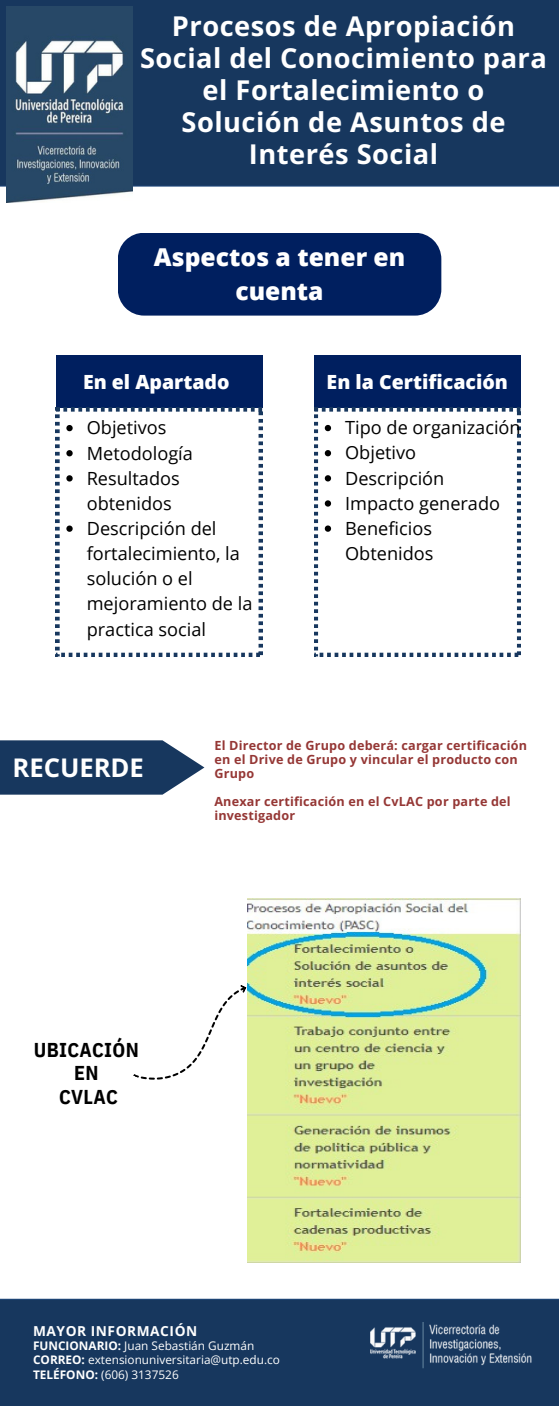
<style>
.page{position:relative;width:559px;height:1407px;background:#fff}
.page>*{position:absolute;margin:0;border:0;box-sizing:border-box;transform-origin:0 0}
.t1{font:700 27.25px/32px "Open Sans";letter-spacing:.02em;color:#fff;text-align:center}
.t2{font:700 25.62px "Open Sans";letter-spacing:-.005em;color:#fff}
.t3{font:800 24.62px/33.5px "Open Sans";color:#fff;text-align:center}
.t4{font:700 20px "IBM Plex Sans Cond";letter-spacing:.015em;color:#000}
.t5{font:800 19.5px "Open Sans";color:#fff}
.t6{font:18.12px/25.1px "Open Sans";color:#000}
.t7{font:700 13.75px "Open Sans";letter-spacing:.04em;color:#fff}
.t8{font:700 12.62px/14px "Open Sans";letter-spacing:.015em;color:#953735}
.t9{font:11.88px/14px "Open Sans";color:#fff}
.s1{font-weight:700}
</style>
<div class="page">
<div style="left:0;top:0;width:559px;height:186px;background:#17375e"></div>
<hr style="left:0;top:186px;width:559px;height:1px;background:#1f487c">
<img style="left:6px;top:6px;width:127px;height:196px">
<div style="left:0;top:1298px;width:559px;height:108px;background:#17375e"></div>
<img style="left:370px;top:1322px;width:164px;height:57px">
<svg style="left:0;top:740px;width:204px;height:54px;background:#2e4b6e"></svg>
<svg style="left:133px;top:985px;width:114px;height:95px"></svg>
<div style="left:118px;top:233px;width:323px;height:82px;background:#001f5f"></div>
<div style="left:56px;top:355px;width:206px;height:53px;background:#001f5f"></div>
<svg style="left:56px;top:408px;width:206px;height:248px"></svg>
<svg style="left:66px;top:425px;width:7px;height:6px"></svg>
<svg style="left:66px;top:450px;width:7px;height:6px"></svg>
<svg style="left:66px;top:475px;width:7px;height:6px"></svg>
<svg style="left:66px;top:525px;width:7px;height:7px"></svg>
<div style="left:314px;top:355px;width:206px;height:53px;background:#001f5f"></div>
<svg style="left:314px;top:408px;width:206px;height:248px"></svg>
<svg style="left:325px;top:425px;width:6px;height:6px"></svg>
<svg style="left:325px;top:450px;width:6px;height:6px"></svg>
<svg style="left:325px;top:475px;width:6px;height:6px"></svg>
<svg style="left:325px;top:500px;width:6px;height:6px"></svg>
<svg style="left:325px;top:525px;width:6px;height:6px"></svg>
<img style="left:248px;top:898px;width:272px;height:363px">
<p class="t1" style="left:140px;top:10px;width:408px">Procesos de Apropiación<br>Social del Conocimiento para el Fortalecimiento o<br>Solución de Asuntos de<br>Interés Social</p>
<p class="t3" style="left:154px;top:240px;width:253px">Aspectos a tener en cuenta</p>
<p class="t5" style="left:83px;top:368px;width:148px">En el Apartado</p>
<p class="t6" style="left:87px;top:415px;width:81px">Objetivos</p>
<p class="t6" style="left:87px;top:440px;width:108px">Metodología</p>
<p class="t6" style="left:87px;top:465px;width:94px">Resultados obtenidos</p>
<p class="t6" style="left:87px;top:515px;width:167px">Descripción del fortalecimiento, la solución o el mejoramiento de la practica social</p>
<p class="t5" style="left:326px;top:368px;width:183px">En la Certificación</p>
<p class="t6" style="left:345px;top:415px;width:177px">Tipo de organización</p>
<p class="t6" style="left:345px;top:440px;width:73px">Objetivo</p>
<p class="t6" style="left:345px;top:465px;width:101px">Descripción</p>
<p class="t6" style="left:345px;top:490px;width:156px">Impacto generado</p>
<p class="t6" style="left:345px;top:515px;width:90px">Beneficios<br>Obtenidos</p>
<p class="t2" style="left:13px;top:749px;width:133px">RECUERDE</p>
<p class="t8" style="left:214px;top:737px;width:314px">El Director de Grupo deberá: cargar certificación en el Drive de Grupo y vincular el producto con<br>Grupo</p>
<p class="t8" style="left:214px;top:794px;width:298px">Anexar certificación en el CvLAC por parte del investigador</p>
<p class="t4" style="left:34px;top:1036px;width:106px">UBICACIÓN</p>
<p class="t4" style="left:74px;top:1059px;width:26px">EN</p>
<p class="t4" style="left:59px;top:1083px;width:60px">CVLAC</p>
<p class="t7" style="left:33px;top:1320px;width:166px">MAYOR INFORMACIÓN</p>
<p class="t9" style="left:33px;top:1338px;width:248px"><span class="s1">FUNCIONARIO:</span> Juan Sebastián Guzmán<br><span class="s1">CORREO:</span> extensionuniversitaria@utp.edu.co<br><span class="s1">TELÉFONO:</span> (606) 3137526</p>
</div>
